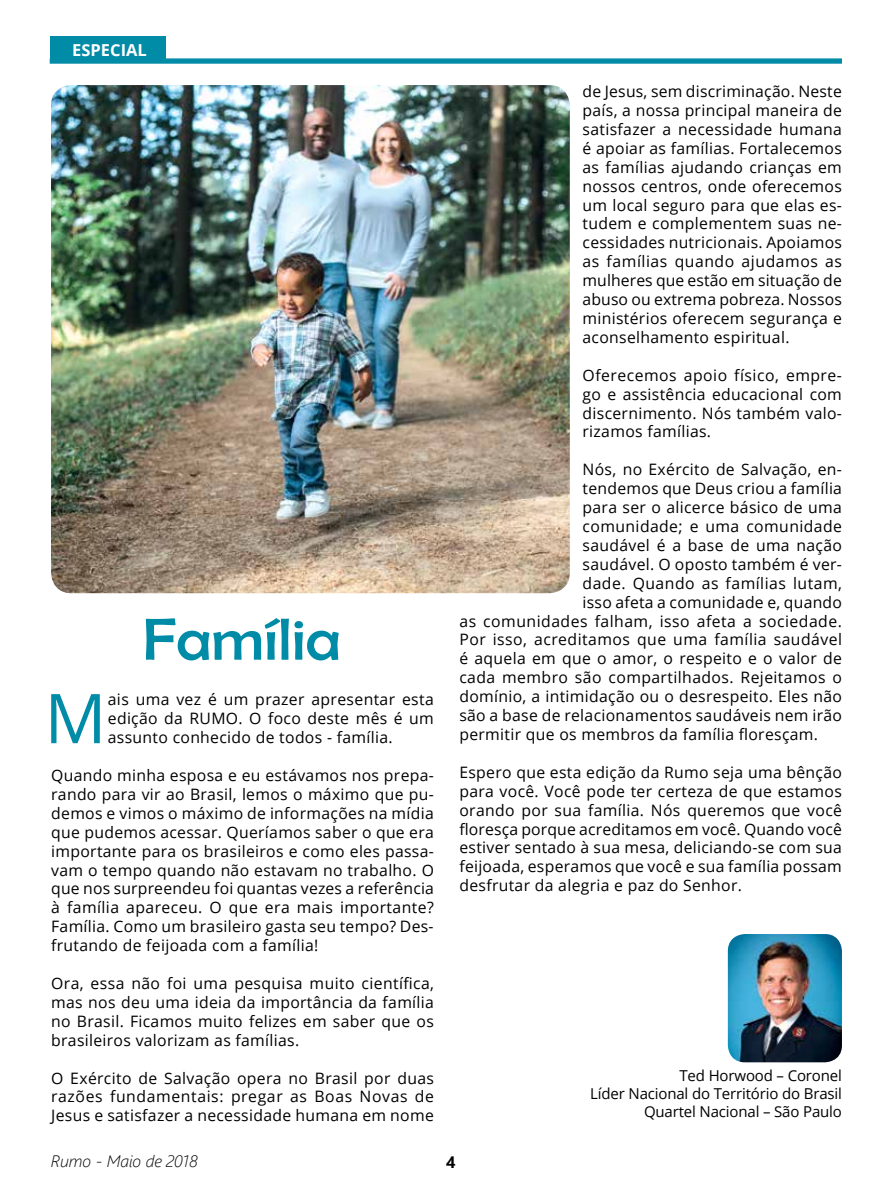
<style>
.page{position:relative;width:893px;height:1191px;background:#fff}
.page>*{position:absolute;margin:0;border:0;box-sizing:border-box;transform-origin:0 0}
.t1{font:68.7px "Open Sans";color:#008ba7}
.t2{font:60px "Berlin Sans FB";color:#008ba7;scale:1.05 1}
.t3{font:italic 300 16.5px "Segoe UI";color:#000}
.t4{font:700 16.5px "Open Sans";color:#fff}
.t5{font:700 16.5px "Segoe UI";color:#000}
.t6{font:15.75px/18.9px "Open Sans";letter-spacing:.02em;color:#000;text-align:justify}
.t7{font:15px/18px "Open Sans";letter-spacing:-.01em;color:#000;text-align:right}
</style>
<div class="page">
<img style="left:51px;top:85px;width:519px;height:508px">
<div style="left:50px;top:36px;width:116px;height:25px;background:#008ba7"></div>
<svg style="left:50px;top:58px;width:792px;height:6px;background:#1c97b0"></svg>
<img style="left:728px;top:934px;width:114px;height:128px">
<p class="t4" style="left:72px;top:39px;width:76px">ESPECIAL</p>
<h2 class="t2" style="left:143px;top:606px;width:190px">Família</h2>
<h1 class="t1" style="left:44px;top:671px;width:64px">M</h1>
<p class="t6" style="left:108px;top:690px;width:328px">ais uma vez é um prazer apresentar esta edição da RUMO. O foco deste mês é um assunto conhecido de todos - família.</p>
<p class="t6" style="left:51px;top:765px;width:384px">Quando minha esposa e eu estávamos nos prepa&shy;rando para vir ao Brasil, lemos o máximo que pu&shy;demos e vimos o máximo de informações na mídia que pudemos acessar. Queríamos saber o que era importante para os brasileiros e como eles passa&shy;vam o tempo quando não estavam no trabalho. O que nos surpreendeu foi quantas vezes a referência à família apareceu. O que era mais importante?<br>Família. Como um brasileiro gasta seu tempo? Des&shy;frutando de feijoada com a família!</p>
<p class="t6" style="left:51px;top:973px;width:384px">Ora, essa não foi uma pesquisa muito científica, mas nos deu uma ideia da importância da família no Brasil. Ficamos muito felizes em saber que os brasileiros valorizam as famílias.</p>
<p class="t6" style="left:51px;top:1068px;width:384px">O Exército de Salvação opera no Brasil por duas razões fundamentais: pregar as Boas Novas de Jesus e satisfazer a necessidade humana em nome</p>
<p class="t6" style="left:583px;top:82px;width:261px">de Jesus, sem discriminação. Neste país, a nossa principal maneira de satisfazer a necessidade humana é apoiar as famílias. Fortalecemos as famílias ajudando crianças em nossos centros, onde oferecemos um local seguro para que elas es&shy;tudem e complementem suas ne&shy;cessidades nutricionais. Apoiamos as famílias quando ajudamos as mulheres que estão em situação de abuso ou extrema pobreza. Nossos ministérios oferecem segurança e aconselhamento espiritual.</p>
<p class="t6" style="left:583px;top:365px;width:261px">Oferecemos apoio físico, empre&shy;go e assistência educacional com discernimento. Nós também valo&shy;rizamos famílias.</p>
<p class="t6" style="left:583px;top:460px;width:261px">Nós, no Exército de Salvação, en-</p>
<p class="t6" style="left:583px;top:478px;width:261px">tendemos que Deus criou a família</p>
<p class="t6" style="left:583px;top:497px;width:261px">para ser o alicerce básico de uma</p>
<p class="t6" style="left:583px;top:516px;width:261px">comunidade; e uma comunidade</p>
<p class="t6" style="left:583px;top:535px;width:261px">saudável é a base de uma nação</p>
<p class="t6" style="left:583px;top:554px;width:261px">saudável. O oposto também é ver-</p>
<p class="t6" style="left:583px;top:573px;width:261px">dade. Quando as famílias lutam,</p>
<p class="t6" style="left:583px;top:592px;width:261px">isso afeta a comunidade e, quando</p>
<p class="t6" style="left:459px;top:611px;width:384px">as comunidades falham, isso afeta a sociedade.</p>
<p class="t6" style="left:459px;top:630px;width:384px">Por isso, acreditamos que uma família saudável</p>
<p class="t6" style="left:459px;top:649px;width:384px">é aquela em que o amor, o respeito e o valor de</p>
<p class="t6" style="left:459px;top:667px;width:384px">cada membro são compartilhados. Rejeitamos o</p>
<p class="t6" style="left:459px;top:686px;width:384px">domínio, a intimidação ou o desrespeito. Eles não</p>
<p class="t6" style="left:459px;top:705px;width:384px">são a base de relacionamentos saudáveis nem irão</p>
<p class="t6" style="left:459px;top:724px;width:360px">permitir que os membros da família floresçam.</p>
<p class="t6" style="left:459px;top:762px;width:384px">Espero que esta edição da Rumo seja uma bênção para você. Você pode ter certeza de que estamos orando por sua família. Nós queremos que você floresça porque acreditamos em você. Quando você estiver sentado à sua mesa, deliciando-se com sua feijoada, esperamos que você e sua família possam desfrutar da alegria e paz do Senhor.</p>
<p class="t7" style="left:590px;top:1066px;width:253px">Ted Horwood – Coronel<br>Líder Nacional do Território do Brasil<br>Quartel Nacional – São Paulo</p>
<p class="t3" style="left:51px;top:1149px;width:148px">Rumo - Maio de 2018</p>
<p class="t5" style="left:446px;top:1148px;width:11px">4</p>
</div>
